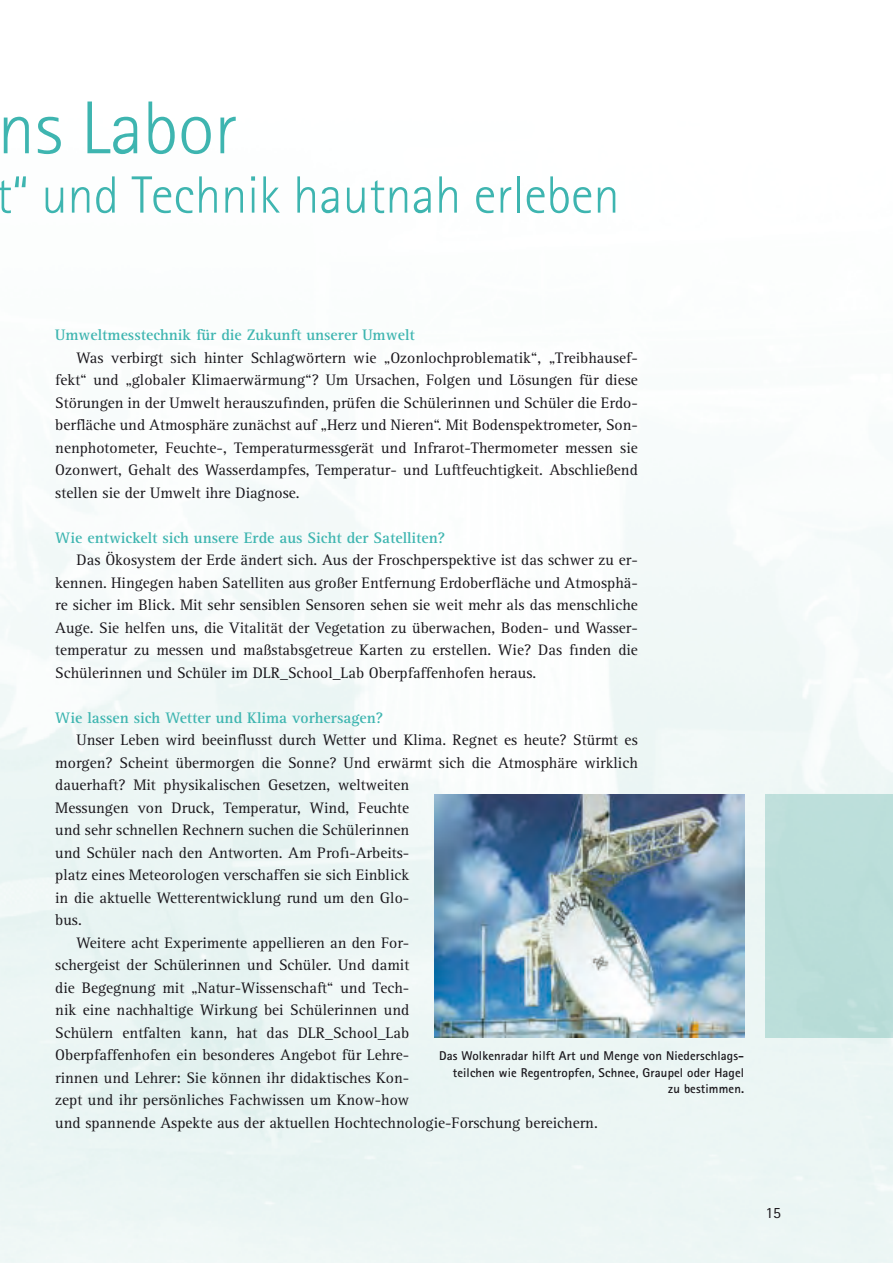
<style>
.page{position:relative;width:893px;height:1263px;background:#fff}
.page>*{position:absolute;margin:0;border:0;box-sizing:border-box;transform-origin:0 0}
.t1{font:300 75px "Rotis Sans Serif";color:#3eb5b0}
.t2{font:300 52.5px "Rotis Sans Serif";color:#3eb5b0}
.t3{font:15.75px/22.5px "Rotis Serif";color:#1a171c;text-align:justify}
.t4{font:700 15.75px "Rotis Serif";color:#3eb5b0}
.t5{font:15.75px "Rotis Sans Serif";color:#1a171c}
.t6{font:700 12.75px/16.5px "Rotis Sans Serif";letter-spacing:.01em;color:#1a171c;text-align:right}
</style>
<div class="page">
<img style="left:0;top:473px;width:893px;height:790px">
<img style="left:435px;top:794px;width:309px;height:244px">
<div style="left:765px;top:794px;width:128px;height:244px;background:#c0e2de"></div>
<h1 class="t1" style="left:-2px;top:85px;width:242px">ns Labor</h1>
<h2 class="t2" style="left:-4px;top:165px;width:626px">t“ und Technik hautnah erleben</h2>
<p class="t4" style="left:55px;top:326px;width:361px">Umweltmesstechnik für die Zukunft unserer Umwelt</p>
<p class="t3" style="left:55px;top:347px;width:584px;text-indent:21px">Was verbirgt sich hinter Schlagwörtern wie „Ozonlochproblematik“, „Treibhausef&shy;fekt“ und „globaler Klimaerwärmung“? Um Ursachen, Folgen und Lösungen für diese Störungen in der Umwelt herauszufinden, prüfen die Schülerinnen und Schüler die Erdo&shy;berfläche und Atmosphäre zunächst auf „Herz und Nieren“. Mit Bodenspektrometer, Son&shy;nenphotometer, Feuchte-, Temperaturmessgerät und Infrarot-Thermometer messen sie Ozonwert, Gehalt des Wasserdampfes, Temperatur- und Luftfeuchtigkeit. Abschließend stellen sie der Umwelt ihre Diagnose.</p>
<p class="t4" style="left:55px;top:528px;width:391px">Wie entwickelt sich unsere Erde aus Sicht der Satelliten?</p>
<p class="t3" style="left:55px;top:549px;width:584px;text-indent:21px">Das Ökosystem der Erde ändert sich. Aus der Froschperspektive ist das schwer zu er&shy;kennen. Hingegen haben Satelliten aus großer Entfernung Erdoberfläche und Atmosphä&shy;re sicher im Blick. Mit sehr sensiblen Sensoren sehen sie weit mehr als das menschliche Auge. Sie helfen uns, die Vitalität der Vegetation zu überwachen, Boden- und Wasser&shy;temperatur zu messen und maßstabsgetreue Karten zu erstellen. Wie? Das finden die Schülerinnen und Schüler im DLR_School_Lab Oberpfaffenhofen heraus.</p>
<p class="t4" style="left:55px;top:708px;width:329px">Wie lassen sich Wetter und Klima vorhersagen?</p>
<p class="t3" style="left:77px;top:729px;width:563px">Unser Leben wird beeinflusst durch Wetter und Klima. Regnet es heute? Stürmt es</p>
<p class="t3" style="left:55px;top:752px;width:584px">morgen? Scheint übermorgen die Sonne? Und erwärmt sich die Atmosphäre wirklich</p>
<p class="t3" style="left:55px;top:774px;width:355px">dauerhaft? Mit physikalischen Gesetzen, weltweiten</p>
<p class="t3" style="left:55px;top:797px;width:355px">Messungen von Druck, Temperatur, Wind, Feuchte</p>
<p class="t3" style="left:55px;top:819px;width:356px">und sehr schnellen Rechnern suchen die Schülerinnen</p>
<p class="t3" style="left:55px;top:842px;width:355px">und Schüler nach den Antworten. Am Profi-Arbeits-</p>
<p class="t3" style="left:55px;top:864px;width:355px">platz eines Meteorologen verschaffen sie sich Einblick</p>
<p class="t3" style="left:55px;top:887px;width:355px">in die aktuelle Wetterentwicklung rund um den Glo-</p>
<p class="t3" style="left:55px;top:909px;width:28px">bus.</p>
<p class="t3" style="left:77px;top:932px;width:334px">Weitere acht Experimente appellieren an den For-</p>
<p class="t3" style="left:55px;top:954px;width:355px">schergeist der Schülerinnen und Schüler. Und damit</p>
<p class="t3" style="left:55px;top:977px;width:355px">die Begegnung mit „Natur-Wissenschaft“ und Tech-</p>
<p class="t3" style="left:55px;top:999px;width:355px">nik eine nachhaltige Wirkung bei Schülerinnen und</p>
<p class="t3" style="left:55px;top:1022px;width:355px">Schülern entfalten kann, hat das DLR_School_Lab</p>
<p class="t3" style="left:55px;top:1044px;width:355px">Oberpfaffenhofen ein besonderes Angebot für Lehre-</p>
<p class="t3" style="left:55px;top:1067px;width:355px">rinnen und Lehrer: Sie können ihr didaktisches Kon-</p>
<p class="t3" style="left:55px;top:1089px;width:355px">zept und ihr persönliches Fachwissen um Know-how</p>
<p class="t3" style="left:55px;top:1112px;width:544px">und spannende Aspekte aus der aktuellen Hochtechnologie-Forschung bereichern.</p>
<p class="t6" style="left:439px;top:1048px;width:307px">Das Wolkenradar hilft Art und Menge von Niederschlags&shy;teilchen wie Regentropfen, Schnee, Graupel oder Hagel zu bestimmen.</p>
<p class="t5" style="left:765px;top:1203px;width:17px">15</p>
</div>
